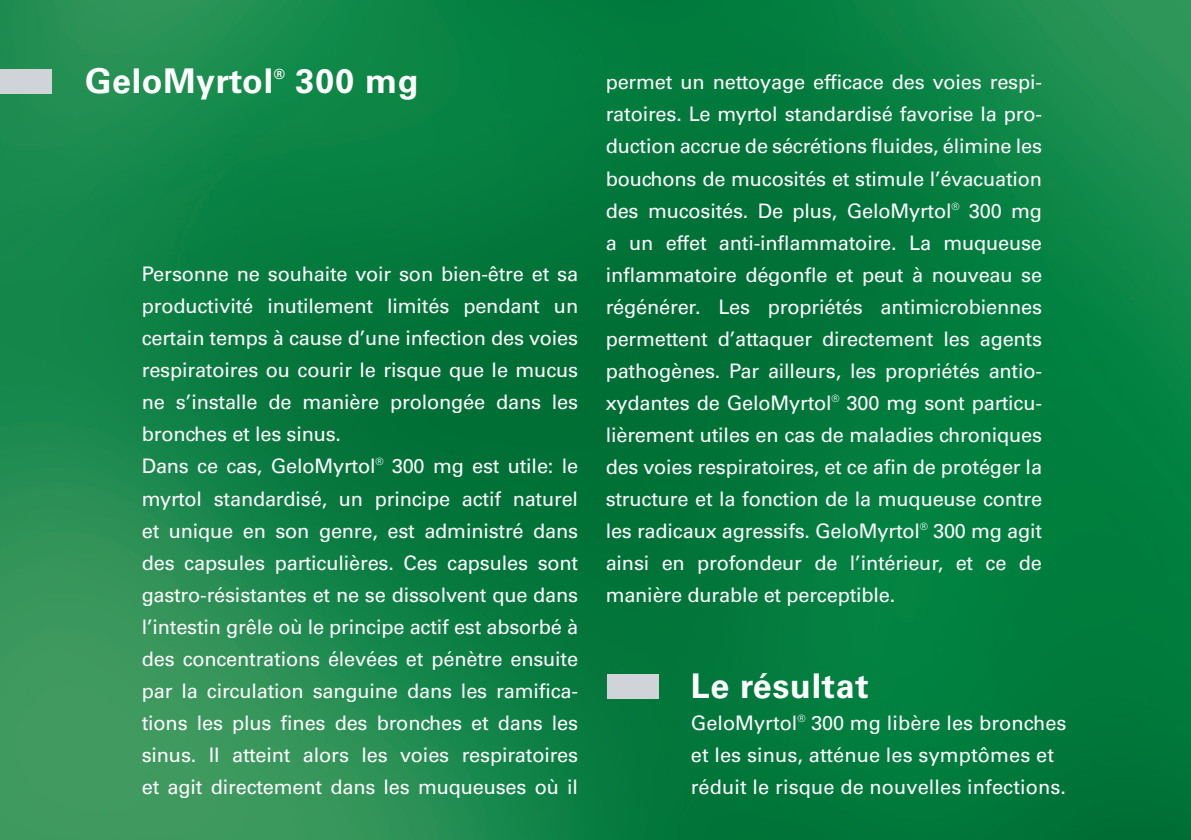
<style>
.page{position:relative;width:1191px;height:840px;background:#fff}
.page>*{position:absolute;margin:0;border:0;box-sizing:border-box;transform-origin:0 0}
.t1{font:700 34px "Univers LT Std";letter-spacing:.02em;color:#fff}
.t2{font:20px/32px "Univers LT Std";letter-spacing:-.01em;color:#fff}
.t3{font:700 14px "Univers LT Std";color:#fff}
</style>
<div class="page">
<img style="left:0;top:0;width:1191px;height:839px">
<div style="left:0;top:69px;width:51px;height:25px;background:#d0d4d8"></div>
<div style="left:607px;top:673px;width:51px;height:25px;background:#d0d4d8"></div>
<h1 class="t1" style="left:85px;top:61px;width:190px">GeloMyrtol</h1>
<p class="t3" style="left:274px;top:66px;width:13px">®</p>
<h1 class="t1" style="left:295px;top:61px;width:125px">300 mg</h1>
<p class="t2" style="left:142px;top:258px;width:438px">Personne ne souhaite voir son bien-être et sa productivité inutilement limités pendant un certain temps à cause d’une infection des voies respiratoires ou courir le risque que le mucus ne s’installe de manière prolongée dans les bronches et les sinus.<br>Dans ce cas, GeloMyrtol<sup>®</sup> 300 mg est utile: le myrtol standardisé, un principe actif naturel et unique en son genre, est administré dans des capsules particulières. Ces capsules sont gastro-résistantes et ne se dissolvent que dans l’intestin grêle où le principe actif est absorbé à des concentrations élevées et pénètre ensuite par la circulation sanguine dans les ramifica&shy;tions les plus fines des bronches et dans les sinus. Il atteint alors les voies respiratoires et agit directement dans les muqueuses où il</p>
<p class="t2" style="left:605px;top:66px;width:438px;text-align:justify">permet un nettoyage efficace des voies respi&shy;ratoires. Le myrtol standardisé favorise la pro&shy;duction accrue de sécrétions fluides, élimine les bouchons de mucosités et stimule l’évacuation des mucosités. De plus, GeloMyrtol<sup>®</sup> 300 mg a un effet anti-inflammatoire. La muqueuse inflammatoire dégonfle et peut à nouveau se régénérer. Les propriétés antimicrobiennes permettent d’attaquer directement les agents pathogènes. Par ailleurs, les propriétés antio&shy;xydantes de GeloMyrtol<sup>®</sup> 300 mg sont particu&shy;lièrement utiles en cas de maladies chroniques des voies respiratoires, et ce afin de protéger la structure et la fonction de la muqueuse contre les radicaux agressifs. GeloMyrtol<sup>®</sup> 300 mg agit ainsi en profondeur de l’intérieur, et ce de manière durable et perceptible.</p>
<h1 class="t1" style="left:691px;top:666px;width:179px">Le résultat</h1>
<p class="t2" style="left:691px;top:707px;width:377px">GeloMyrtol<sup>®</sup> 300 mg libère les bronches et les sinus, atténue les symptômes et réduit le risque de nouvelles infections.</p>
</div>
